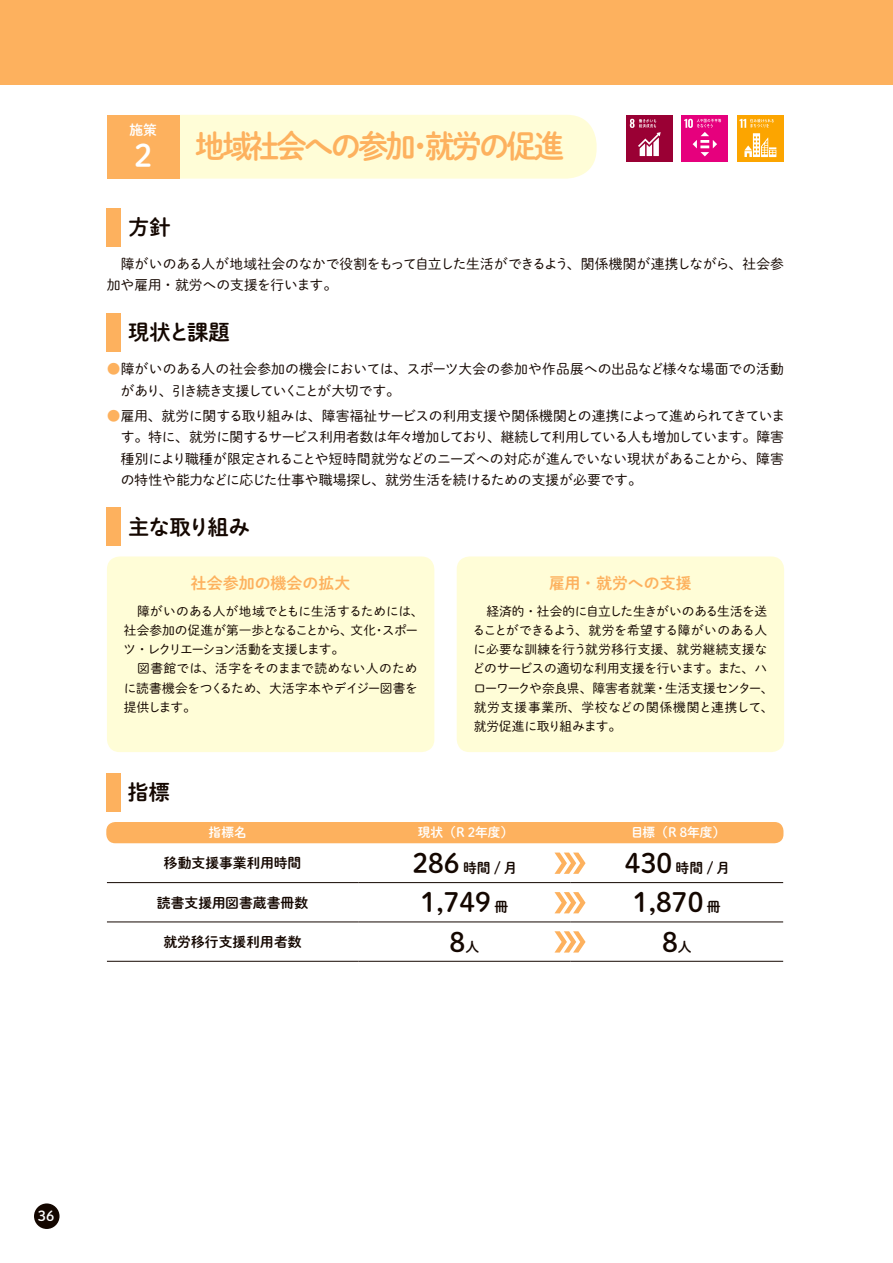
<style>
.page{position:relative;width:893px;height:1263px;background:#fff}
.page>*{position:absolute;margin:0;border:0;box-sizing:border-box;transform-origin:0 0}
.t1{font:31.95px "Shuei M Go Std B";letter-spacing:-.1em;color:#fdb15e;scale:.95 1}
.t2{font:30.9px "Shuei M Go Std B";color:#fff}
.t3{font:26.55px "Shuei M Go Std B";color:#140700}
.t4{font:21.3px "Shuei M Go Std B";letter-spacing:-.03em;color:#140700}
.t5{font:15.9px "Shuei M Go Std B";color:#fdb15e}
.t6{font:13.8px/21.3px "Shuei M Go Std L";letter-spacing:-.01em;color:#140700}
.t7{font:13.8px "Shuei M Go Std B";color:#140700}
.t8{font:13.8px "Shuei M Go Std B";color:#fff}
.t9{font:12.75px/19.2px "Shuei M Go Std L";letter-spacing:-.015em;color:#140700}
.t10{font:12.75px "Shuei M Go Std L";letter-spacing:-.035em;color:#140700}
.t11{font:12.75px "Shuei M Go Std L";letter-spacing:-.045em;color:#140700}
.t12{font:12.75px "Shuei M Go Std L";letter-spacing:.025em;color:#140700}
.t13{font:12.75px "Shuei M Go Std B";color:#fff}
.s1{color:#fdb15e}
</style>
<div class="page">
<div style="left:34px;top:1203px;width:26px;height:26px;background:#140700;border-radius:50%"></div>
<div style="left:180px;top:115px;width:417px;height:64px;background:#fffdd7"></div>
<div style="left:107px;top:115px;width:73px;height:64px;background:#fdb15e"></div>
<div style="left:107px;top:208px;width:14px;height:39px;background:#fdb15e"></div>
<div style="left:107px;top:313px;width:14px;height:39px;background:#fdb15e"></div>
<div style="left:106px;top:773px;width:14px;height:39px;background:#fdb15e"></div>
<div style="left:106px;top:822px;width:677px;height:21px;background:#fdb15e;border-radius:9px"></div>
<hr style="left:107px;top:882px;width:251px;height:1px;background:#140700">
<hr style="left:358px;top:882px;width:213px;height:1px;background:#140700">
<hr style="left:571px;top:882px;width:212px;height:1px;background:#140700">
<hr style="left:107px;top:922px;width:251px;height:1px;background:#140700">
<hr style="left:358px;top:922px;width:213px;height:1px;background:#140700">
<hr style="left:571px;top:922px;width:212px;height:1px;background:#140700">
<hr style="left:107px;top:961px;width:251px;height:1px;background:#140700">
<hr style="left:358px;top:961px;width:213px;height:1px;background:#140700">
<hr style="left:571px;top:961px;width:212px;height:1px;background:#140700">
<svg style="left:554px;top:852px;width:31px;height:22px"></svg>
<svg style="left:554px;top:892px;width:31px;height:21px"></svg>
<svg style="left:554px;top:931px;width:31px;height:21px"></svg>
<div style="left:107px;top:508px;width:14px;height:38px;background:#fdb15e"></div>
<div style="left:107px;top:556px;width:327px;height:196px;background:#fffdd7;border-radius:13px"></div>
<div style="left:457px;top:556px;width:327px;height:196px;background:#fffdd7;border-radius:13px"></div>
<div style="left:0;top:0;width:893px;height:85px;background:#fdb15e"></div>
<div style="left:626px;top:115px;width:47px;height:47px;background:#9a0034"></div>
<svg style="left:630px;top:119px;width:31px;height:37px"></svg>
<div style="left:681px;top:115px;width:47px;height:47px;background:#e6007d"></div>
<svg style="left:684px;top:119px;width:37px;height:37px"></svg>
<div style="left:737px;top:115px;width:46px;height:47px;background:#fca500"></div>
<svg style="left:739px;top:119px;width:37px;height:38px"></svg>
<hr style="left:892px;top:60px;width:1px;height:119px;background:#fdb15e">
<p class="t8" style="left:129px;top:120px;width:29px">施策</p>
<h2 class="t2" style="left:134px;top:132px;width:20px">2</h2>
<h1 class="t1" style="left:195px;top:122px;width:390px">地域社会への参加就労の促進</h1>
<h1 class="t1" style="left:405px;top:122px;width:33px">・</h1>
<h3 class="t4" style="left:107px;top:212px;width:65px">　方針</h3>
<p class="t6" style="left:107px;top:253px;width:679px">　障がいのある人が地域社会のなかで役割をもって自立した生活ができるよう、関係機関が連携しながら、社会参加や雇用・就労への支援を行います。</p>
<h3 class="t4" style="left:107px;top:317px;width:124px">　現状と課題</h3>
<p class="t6" style="left:121px;top:358px;width:665px;text-indent:-14px"><span class="s1">●</span>障がいのある人の社会参加の機会においては、スポーツ大会の参加や作品展への出品など様々な場面での活動があり、引き続き支援していくことが大切です。</p>
<p class="t6" style="left:121px;top:405px;width:666px;text-align:justify;text-indent:-14px"><span class="s1">●</span>雇用、就労に関する取り組みは、障害福祉サービスの利用支援や関係機関との連携によって進められてきています。特に、就労に関するサービス利用者数は年々増加しており、継続して利用している人も増加しています。障害種別により職種が限定されることや短時間就労などのニーズへの対応が進んでいない現状があることから、障害の特性や能力などに応じた仕事や職場探し、就労生活を続けるための支援が必要です。</p>
<h3 class="t4" style="left:107px;top:511px;width:144px">　主な取り組み</h3>
<p class="t5" style="left:191px;top:571px;width:161px">社会参加の機会の拡大</p>
<p class="t9" style="left:351px;top:601px;width:75px;text-indent:-227px">　障がいのある人が地域でともに生活するためには、文化スポー</p>
<p class="t9" style="left:123px;top:620px;width:296px">社会参加の促進が第一歩となることから、<br>ツ・レクリエーション活動を支援します。<br>　図書館では、活字をそのままで読めない人のために読書機会をつくるため、大活字本やデイジー図書を提供します。</p>
<p class="t9" style="left:373px;top:620px;width:14px">・</p>
<h3 class="t4" style="left:106px;top:777px;width:65px">　指標</h3>
<p class="t5" style="left:549px;top:571px;width:144px">雇用・就労への支援</p>
<p class="t10" style="left:474px;top:602px;width:295px">　経済的・社会的に自立した生きがいのある生活を送</p>
<p class="t11" style="left:472px;top:621px;width:296px">ることができるよう、就労を希望する障がいのある人</p>
<p class="t12" style="left:473px;top:640px;width:296px">に必要な訓練を行う就労移行支援、就労継続支援な</p>
<p class="t10" style="left:472px;top:659px;width:296px">どのサービスの適切な利用支援を行います。また、ハ</p>
<p class="t9" style="left:665px;top:678px;width:110px">生活支援センター、</p>
<p class="t9" style="left:473px;top:678px;width:302px">ローワークや奈良県、障害者就業<br>就労支援事業所、学校などの関係機関と連携して、就労促進に取り組みます。</p>
<p class="t9" style="left:654px;top:678px;width:14px">・</p>
<p class="t13" style="left:209px;top:823px;width:40px">指標名</p>
<p class="t13" style="left:418px;top:823px;width:62px">現状（R２</p>
<p class="t13" style="left:475px;top:823px;width:40px">年度）</p>
<p class="t13" style="left:631px;top:823px;width:61px">目標（R８</p>
<p class="t13" style="left:687px;top:823px;width:40px">年度(</p>
<p class="t7" style="left:164px;top:853px;width:139px">移動支援事業利用時間</p>
<h3 class="t3" style="left:412px;top:843px;width:49px">286</h3>
<p class="t7" style="left:463px;top:858px;width:56px">時間/月</p>
<h3 class="t3" style="left:625px;top:843px;width:49px">430</h3>
<p class="t7" style="left:676px;top:858px;width:56px">時間/月</p>
<p class="t7" style="left:157px;top:892px;width:153px">読書支援用図書蔵書冊数</p>
<h3 class="t3" style="left:421px;top:883px;width:72px">1,749</h3>
<p class="t7" style="left:494px;top:897px;width:15px">冊</p>
<h3 class="t3" style="left:633px;top:883px;width:72px">1,870</h3>
<p class="t7" style="left:707px;top:897px;width:15px">冊</p>
<p class="t7" style="left:163px;top:931px;width:140px">就労移行支援利用者数</p>
<h3 class="t3" style="left:444px;top:922px;width:28px">８</h3>
<p class="t7" style="left:465px;top:936px;width:15px">人</p>
<h3 class="t3" style="left:657px;top:922px;width:28px">８</h3>
<p class="t7" style="left:678px;top:936px;width:15px">人</p>
<p class="t8" style="left:38px;top:1206px;width:18px">36</p>
</div>
